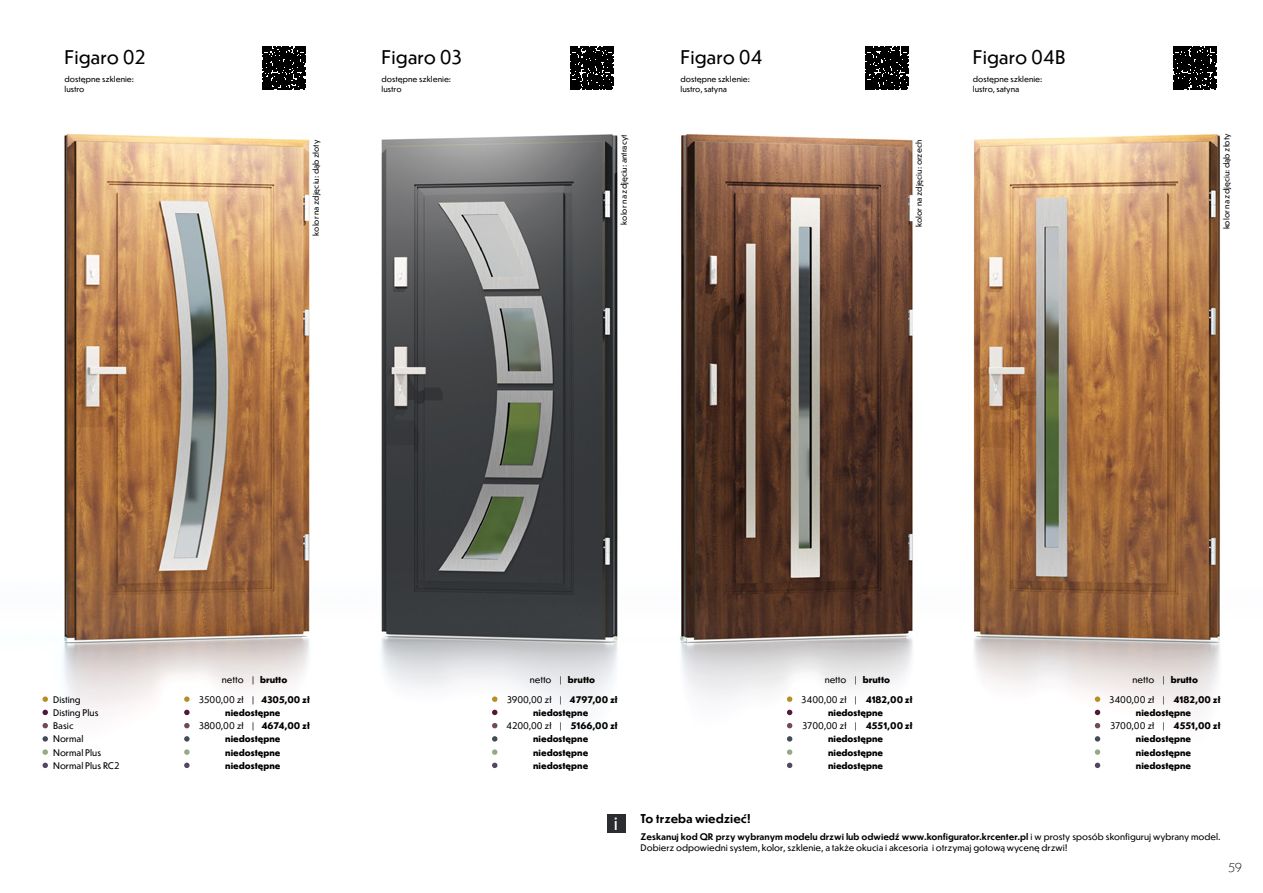
<style>
.page{position:relative;width:1263px;height:893px;background:#fff}
.page>*{position:absolute;margin:0;border:0;box-sizing:border-box;transform-origin:0 0}
.t1{font:18.6px "Dunbar Text";color:#000}
.t2{font:18px "Dunbar Text";color:#fff}
.t3{font:700 12px "Dunbar Text";color:#000}
.t4{font:300 12px "Dunbar Low";color:#000}
.t5{font:9px/10.8px "Dunbar Text";color:#000}
.t6{font:800 9px "Dunbar Text";color:#000}
.t7{font:7.95px "Dunbar Text";color:#000}
.s1{font-weight:700}
</style>
<div class="page">
<img style="left:42px;top:134px;width:1180px;height:631px">
<svg style="left:263px;top:47px;width:43px;height:43px;background:#181818"></svg>
<svg style="left:570px;top:47px;width:43px;height:43px;background:#181818"></svg>
<svg style="left:865px;top:47px;width:43px;height:43px;background:#171717"></svg>
<svg style="left:1173px;top:47px;width:43px;height:43px;background:#181818"></svg>
<div style="left:607px;top:814px;width:18px;height:18px;background:#2c2d31"></div>
<svg style="left:184px;top:696px;width:6px;height:6px"></svg>
<svg style="left:492px;top:696px;width:5px;height:6px"></svg>
<svg style="left:1095px;top:696px;width:5px;height:6px"></svg>
<svg style="left:787px;top:696px;width:5px;height:6px"></svg>
<svg style="left:43px;top:696px;width:5px;height:6px"></svg>
<svg style="left:184px;top:710px;width:6px;height:5px"></svg>
<svg style="left:492px;top:710px;width:5px;height:5px"></svg>
<svg style="left:1095px;top:710px;width:5px;height:5px"></svg>
<svg style="left:787px;top:710px;width:5px;height:5px"></svg>
<svg style="left:43px;top:710px;width:5px;height:5px"></svg>
<svg style="left:184px;top:723px;width:6px;height:5px"></svg>
<svg style="left:492px;top:723px;width:5px;height:5px"></svg>
<svg style="left:1095px;top:723px;width:5px;height:5px"></svg>
<svg style="left:787px;top:723px;width:5px;height:5px"></svg>
<svg style="left:43px;top:723px;width:5px;height:5px"></svg>
<svg style="left:184px;top:736px;width:6px;height:6px"></svg>
<svg style="left:492px;top:736px;width:5px;height:6px"></svg>
<svg style="left:1095px;top:736px;width:5px;height:6px"></svg>
<svg style="left:787px;top:736px;width:5px;height:6px"></svg>
<svg style="left:43px;top:736px;width:5px;height:6px"></svg>
<svg style="left:184px;top:749px;width:6px;height:6px"></svg>
<svg style="left:492px;top:749px;width:5px;height:6px"></svg>
<svg style="left:1095px;top:749px;width:5px;height:6px"></svg>
<svg style="left:787px;top:749px;width:5px;height:6px"></svg>
<svg style="left:43px;top:749px;width:5px;height:6px"></svg>
<svg style="left:184px;top:763px;width:6px;height:5px"></svg>
<svg style="left:492px;top:763px;width:5px;height:5px"></svg>
<svg style="left:1095px;top:763px;width:5px;height:5px"></svg>
<svg style="left:787px;top:763px;width:5px;height:5px"></svg>
<svg style="left:43px;top:763px;width:5px;height:5px"></svg>
<p class="t1" style="left:65px;top:44px;width:83px">Figaro 02</p>
<p class="t7" style="left:65px;top:74px;width:71px">dostępne szklenie:</p>
<p class="t7" style="left:65px;top:83px;width:21px">lustro</p>
<p class="t1" style="left:382px;top:44px;width:82px">Figaro 03</p>
<p class="t1" style="left:681px;top:44px;width:84px">Figaro 04</p>
<p class="t1" style="left:973px;top:44px;width:94px">Figaro 04B</p>
<p class="t7" style="left:382px;top:74px;width:71px">dostępne szklenie:</p>
<p class="t7" style="left:382px;top:83px;width:21px">lustro</p>
<p class="t7" style="left:681px;top:74px;width:71px">dostępne szklenie:</p>
<p class="t7" style="left:681px;top:83px;width:48px">lustro, satyna</p>
<p class="t7" style="left:973px;top:74px;width:71px">dostępne szklenie:</p>
<p class="t7" style="left:973px;top:83px;width:48px">lustro, satyna</p>
<p class="t7" style="left:310px;top:236px;width:97px;rotate:-90deg">kolor na zdjęciu: dąb złoty</p>
<p class="t7" style="left:618px;top:225px;width:91px;rotate:-90deg">kolor na zdjęciu: antracyt</p>
<p class="t7" style="left:913px;top:227px;width:88px;rotate:-90deg">kolor na zdjęciu: orzech</p>
<p class="t7" style="left:1221px;top:229px;width:97px;rotate:-90deg">kolor na zdjęciu: dąb złoty</p>
<p class="t5" style="left:222px;top:674px;width:23px">netto</p>
<p class="t5" style="left:252px;top:674px;width:4px">|</p>
<p class="t6" style="left:260px;top:673px;width:29px">brutto</p>
<p class="t5" style="left:530px;top:674px;width:23px">netto</p>
<p class="t5" style="left:560px;top:674px;width:4px">|</p>
<p class="t6" style="left:568px;top:673px;width:29px">brutto</p>
<p class="t5" style="left:825px;top:674px;width:23px">netto</p>
<p class="t5" style="left:855px;top:674px;width:4px">|</p>
<p class="t6" style="left:863px;top:673px;width:29px">brutto</p>
<p class="t5" style="left:1132px;top:674px;width:23px">netto</p>
<p class="t5" style="left:1163px;top:674px;width:4px">|</p>
<p class="t6" style="left:1171px;top:673px;width:29px">brutto</p>
<p class="t5" style="left:53px;top:694px;width:29px">Disting</p>
<p class="t5" style="left:199px;top:694px;width:46px">3500,00 zł</p>
<p class="t5" style="left:252px;top:694px;width:4px">|</p>
<p class="t6" style="left:261px;top:693px;width:50px">4305,00 zł</p>
<p class="t5" style="left:507px;top:694px;width:46px">3900,00 zł</p>
<p class="t5" style="left:560px;top:694px;width:4px">|</p>
<p class="t6" style="left:570px;top:693px;width:50px">4797,00 zł</p>
<p class="t5" style="left:802px;top:694px;width:46px">3400,00 zł</p>
<p class="t5" style="left:855px;top:694px;width:4px">|</p>
<p class="t6" style="left:866px;top:693px;width:48px">4182,00 zł</p>
<p class="t5" style="left:1109px;top:694px;width:46px">3400,00 zł</p>
<p class="t5" style="left:1163px;top:694px;width:4px">|</p>
<p class="t6" style="left:1173px;top:693px;width:48px">4182,00 zł</p>
<p class="t5" style="left:53px;top:707px;width:47px">Disting Plus</p>
<p class="t6" style="left:225px;top:706px;width:57px">niedostępne</p>
<p class="t6" style="left:533px;top:706px;width:57px">niedostępne</p>
<p class="t6" style="left:828px;top:706px;width:57px">niedostępne</p>
<p class="t6" style="left:1136px;top:706px;width:57px">niedostępne</p>
<p class="t5" style="left:53px;top:720px;width:22px">Basic</p>
<p class="t5" style="left:199px;top:720px;width:46px">3800,00 zł</p>
<p class="t5" style="left:252px;top:720px;width:4px">|</p>
<p class="t6" style="left:261px;top:719px;width:50px">4674,00 zł</p>
<p class="t5" style="left:506px;top:720px;width:47px">4200,00 zł</p>
<p class="t5" style="left:560px;top:720px;width:4px">|</p>
<p class="t6" style="left:571px;top:719px;width:48px">5166,00 zł</p>
<p class="t5" style="left:802px;top:720px;width:45px">3700,00 zł</p>
<p class="t5" style="left:855px;top:720px;width:4px">|</p>
<p class="t6" style="left:866px;top:719px;width:48px">4551,00 zł</p>
<p class="t5" style="left:1110px;top:720px;width:45px">3700,00 zł</p>
<p class="t5" style="left:1163px;top:720px;width:4px">|</p>
<p class="t6" style="left:1173px;top:719px;width:48px">4551,00 zł</p>
<p class="t5" style="left:53px;top:733px;width:32px">Normal</p>
<p class="t6" style="left:225px;top:732px;width:57px">niedostępne</p>
<p class="t6" style="left:533px;top:732px;width:57px">niedostępne</p>
<p class="t6" style="left:828px;top:732px;width:57px">niedostępne</p>
<p class="t6" style="left:1136px;top:732px;width:57px">niedostępne</p>
<p class="t5" style="left:53px;top:746px;width:50px">Normal Plus</p>
<p class="t6" style="left:225px;top:746px;width:57px">niedostępne</p>
<p class="t6" style="left:533px;top:746px;width:57px">niedostępne</p>
<p class="t6" style="left:828px;top:746px;width:57px">niedostępne</p>
<p class="t6" style="left:1136px;top:746px;width:57px">niedostępne</p>
<p class="t5" style="left:53px;top:760px;width:68px">Normal Plus RC2</p>
<p class="t6" style="left:225px;top:759px;width:57px">niedostępne</p>
<p class="t6" style="left:533px;top:759px;width:57px">niedostępne</p>
<p class="t6" style="left:828px;top:759px;width:57px">niedostępne</p>
<p class="t6" style="left:1136px;top:759px;width:57px">niedostępne</p>
<p class="t2" style="left:614px;top:810px;width:6px">i</p>
<p class="t3" style="left:641px;top:810px;width:112px">To trzeba wiedzieć!</p>
<p class="t5" style="left:641px;top:831px;width:582px"><span class="s1">Zeskanuj kod QR przy wybranym modelu drzwi lub odwiedź www.konfigurator.krcenter.pl</span> i w prosty sposób skonfiguruj wybrany model.<br>Dobierz odpowiedni system, kolor, szklenie, a także okucia i akcesoria i otrzymaj gotową wycenę drzwi!</p>
<h3 class="t4" style="left:1228px;top:859px;width:15px">59</h3>
</div>
